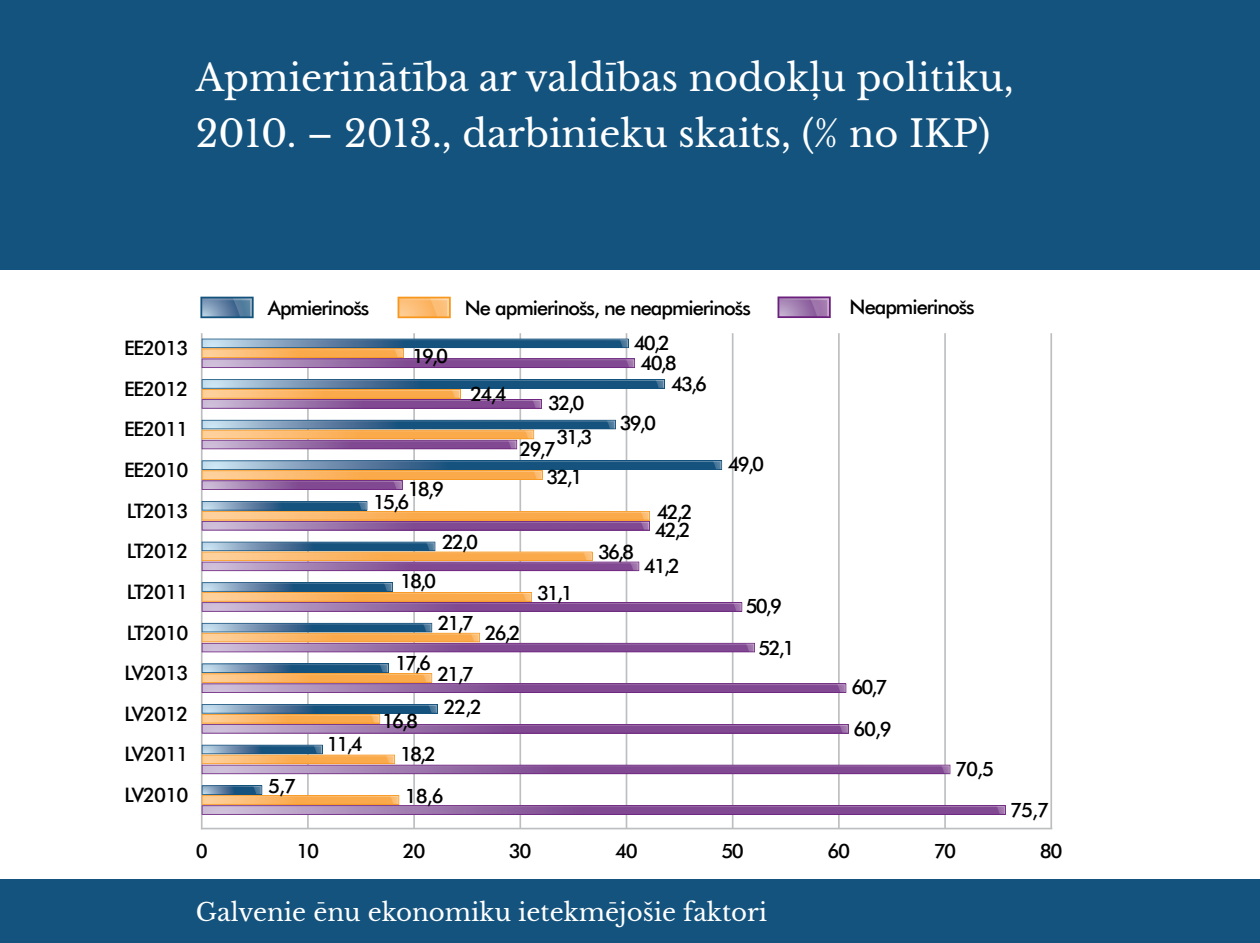
<style>
.page{position:relative;width:1260px;height:943px;background:#fff}
.page>*{position:absolute;margin:0;border:0;box-sizing:border-box;transform-origin:0 0}
.t1{font:36.75px/56px "Libre Baskerville";color:#fff}
.t2{font:24.5px "Libre Baskerville";color:#fff}
.t3{font:500 19.95px/28.9px "Futura TL";letter-spacing:-.05em;color:#000}
</style>
<div class="page">
<div style="left:0;top:0;width:1260px;height:270px;background:#13537e"></div>
<div style="left:0;top:880px;width:1260px;height:63px;background:#13537e"></div>
<hr style="left:201px;top:827px;width:851px;height:2px;background:#bcbec0">
<hr style="left:201px;top:333px;width:2px;height:496px;background:#bcbec0">
<hr style="left:307px;top:341px;width:2px;height:487px;background:#bcbec0">
<hr style="left:413px;top:333px;width:2px;height:495px;background:#bcbec0">
<hr style="left:519px;top:333px;width:2px;height:495px;background:#bcbec0">
<hr style="left:626px;top:333px;width:1px;height:495px;background:#bcbec0">
<hr style="left:732px;top:333px;width:2px;height:495px;background:#bcbec0">
<hr style="left:838px;top:333px;width:2px;height:495px;background:#bcbec0">
<hr style="left:944px;top:333px;width:2px;height:495px;background:#bcbec0">
<hr style="left:1050px;top:333px;width:2px;height:495px;background:#bcbec0">
<svg style="left:202px;top:338px;width:433px;height:30px"></svg>
<svg style="left:202px;top:379px;width:463px;height:29px"></svg>
<svg style="left:202px;top:420px;width:414px;height:29px;background:#a5969b"></svg>
<svg style="left:202px;top:460px;width:520px;height:30px"></svg>
<svg style="left:202px;top:501px;width:448px;height:29px"></svg>
<svg style="left:202px;top:541px;width:437px;height:30px"></svg>
<svg style="left:202px;top:582px;width:540px;height:29px"></svg>
<svg style="left:202px;top:623px;width:553px;height:29px"></svg>
<svg style="left:202px;top:663px;width:644px;height:30px"></svg>
<svg style="left:202px;top:704px;width:646px;height:29px"></svg>
<svg style="left:202px;top:744px;width:748px;height:30px"></svg>
<svg style="left:202px;top:785px;width:804px;height:29px"></svg>
<svg style="left:778px;top:296px;width:53px;height:22px"></svg>
<svg style="left:398px;top:297px;width:53px;height:21px"></svg>
<svg style="left:200px;top:297px;width:54px;height:21px"></svg>
<h1 class="t1" style="left:196px;top:50px;width:819px">Apmierinātība ar valdības nodokļu politiku,<br>2010. – 2013., darbinieku skaits, (% no IKP)</h1>
<p class="t3" style="left:268px;top:292px;width:103px">Apmierinošs</p>
<p class="t3" style="left:465px;top:292px;width:287px">Ne apmierinošs, ne neapmierinošs</p>
<p class="t3" style="left:850px;top:292px;width:127px">Neapmierinošs</p>
<p class="t3" style="left:124px;top:333px;width:66px">EE2013</p>
<p class="t3" style="left:634px;top:327px;width:38px">40,2</p>
<p class="t3" style="left:412px;top:340px;width:38px">19,0</p>
<p class="t3" style="left:641px;top:348px;width:38px">40,8</p>
<p class="t3" style="left:124px;top:373px;width:66px">EE2012</p>
<p class="t3" style="left:124px;top:414px;width:66px">EE2011</p>
<p class="t3" style="left:124px;top:455px;width:66px">EE2010</p>
<p class="t3" style="left:127px;top:495px;width:63px">LT2013</p>
<p class="t3" style="left:127px;top:536px;width:63px">LT2012</p>
<p class="t3" style="left:127px;top:576px;width:63px">LT2011</p>
<p class="t3" style="left:127px;top:617px;width:63px">LT2010</p>
<p class="t3" style="left:125px;top:658px;width:65px">LV2013</p>
<p class="t3" style="left:471px;top:378px;width:38px">24,4</p>
<p class="t3" style="left:408px;top:473px;width:38px">18,9</p>
<p class="t3" style="left:373px;top:487px;width:38px">15,6</p>
<p class="t3" style="left:442px;top:526px;width:38px">22,0</p>
<p class="t3" style="left:400px;top:566px;width:38px">18,0</p>
<p class="t3" style="left:548px;top:388px;width:38px">32,0</p>
<p class="t3" style="left:557px;top:422px;width:38px">31,3</p>
<p class="t3" style="left:547px;top:433px;width:38px;text-indent:-27px">29,7<br>32,1</p>
<p class="t3" style="left:620px;top:408px;width:38px">39,0</p>
<p class="t3" style="left:671px;top:369px;width:38px">43,6</p>
<p class="t3" style="left:655px;top:503px;width:40px;line-height:17.7px">42,2<br>42,2</p>
<p class="t3" style="left:537px;top:577px;width:38px">31,1</p>
<p class="t3" style="left:598px;top:536px;width:38px">36,8</p>
<p class="t3" style="left:644px;top:551px;width:38px">41,2</p>
<p class="t3" style="left:438px;top:608px;width:38px">21,7</p>
<p class="t3" style="left:395px;top:647px;width:38px">17,6</p>
<p class="t3" style="left:438px;top:659px;width:38px">21,7</p>
<p class="t3" style="left:485px;top:618px;width:38px">26,2</p>
<p class="t3" style="left:728px;top:448px;width:38px">49,0</p>
<p class="t3" style="left:746px;top:591px;width:38px">50,9</p>
<p class="t3" style="left:759px;top:632px;width:38px">52,1</p>
<p class="t3" style="left:851px;top:671px;width:38px">60,7</p>
<p class="t3" style="left:125px;top:698px;width:65px">LV2012</p>
<p class="t3" style="left:125px;top:739px;width:65px">LV2011</p>
<p class="t3" style="left:125px;top:779px;width:65px">LV2010</p>
<p class="t3" style="left:268px;top:770px;width:30px">5,7</p>
<p class="t3" style="left:327px;top:729px;width:38px">11,4</p>
<p class="t3" style="left:382px;top:706px;width:38px">16,8</p>
<p class="t3" style="left:400px;top:739px;width:38px">18,2</p>
<p class="t3" style="left:444px;top:692px;width:40px">22,2</p>
<p class="t3" style="left:405px;top:781px;width:41px">18,6</p>
<p class="t3" style="left:853px;top:713px;width:40px">60,9</p>
<p class="t3" style="left:955px;top:753px;width:41px">70,5</p>
<p class="t3" style="left:1010px;top:795px;width:41px">75,7</p>
<p class="t3" style="left:196px;top:835px;width:14px">0</p>
<p class="t3" style="left:297px;top:835px;width:24px">10</p>
<p class="t3" style="left:403px;top:835px;width:24px">20</p>
<p class="t3" style="left:509px;top:835px;width:24px">30</p>
<p class="t3" style="left:615px;top:835px;width:24px">40</p>
<p class="t3" style="left:721px;top:835px;width:24px">50</p>
<p class="t3" style="left:828px;top:835px;width:24px">60</p>
<p class="t3" style="left:934px;top:835px;width:24px">70</p>
<p class="t3" style="left:1040px;top:835px;width:24px">80</p>
<p class="t2" style="left:196px;top:896px;width:573px">Galvenie ēnu ekonomiku ietekmējošie faktori</p>
</div>
